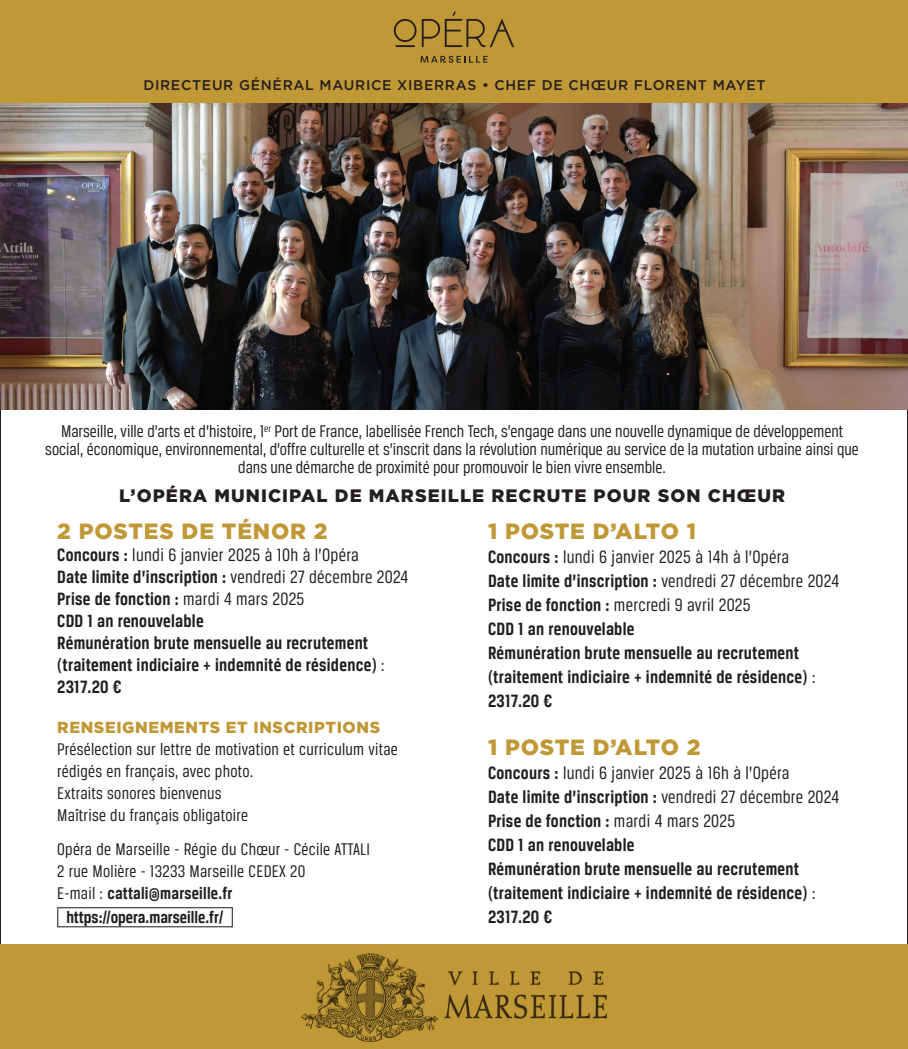
<style>
.page{position:relative;width:908px;height:1049px;background:#fff}
.page>*{position:absolute;margin:0;border:0;box-sizing:border-box;transform-origin:0 0}
.t1{font:900 22px "Gotham";letter-spacing:.04em;color:#c19836}
.txt{font:700 19px/24px "Breuer Condensed";letter-spacing:.015em;color:#231f20}
.txt-2{font:19px "Breuer Condensed";letter-spacing:.015em;color:#231f20}
.txt-3{font:18px/18px "Breuer Condensed";color:#231f20;text-align:center}
.txt-4{font:700 18px "Breuer Condensed";color:#231f20}
.t2{font:900 18px "Gotham";letter-spacing:.06em;color:#231f20}
.t3{font:900 16px "Gotham";letter-spacing:.04em;color:#c19836}
.t4{font:500 14px "Gotham";letter-spacing:.05em;color:#231f20}
.s1{font-weight:700}
.s2{font-weight:400}
</style>
<div class="page">
<img style="left:1px;top:102px;width:906px;height:307px">
<div style="left:0;top:0;width:907px;height:102px;background:#c19836"></div>
<div style="left:57px;top:907px;width:176px;height:20px;border:1px solid #231f20"></div>
<div style="left:0;top:944px;width:907px;height:105px;background:#c19836"></div>
<svg style="left:393px;top:11px;width:121px;height:36px"></svg>
<svg style="left:420px;top:56px;width:67px;height:7px"></svg>
<img style="left:301px;top:953px;width:305px;height:89px">
<p class="t4" style="left:143px;top:77px;width:623px">DIRECTEUR GÉNÉRAL MAURICE XIBERRAS • CHEF DE CHŒUR FLORENT MAYET</p>
<p class="txt-3" style="left:45px;top:422px;width:814px">Marseille, ville d’arts et d’histoire, 1<sup>er</sup> Port de France, labellisée French Tech, s’engage dans une nouvelle dynamique de développement social, économique, environnemental, d’offre culturelle et s’inscrit dans la révolution numérique au service de la mutation urbaine ainsi que dans une démarche de proximité pour promouvoir le bien vivre ensemble.</p>
<p class="t2" style="left:119px;top:485px;width:667px">L’OPÉRA MUNICIPAL DE MARSEILLE RECRUTE POUR SON CHŒUR</p>
<p class="t1" style="left:57px;top:519px;width:272px">2 POSTES DE TÉNOR 2</p>
<p class="txt-2" style="left:57px;top:545px;width:303px"><span class="s1">Concours :</span> lundi 6 janvier 2025 à 10h à l’Opéra</p>
<p class="txt" style="left:57px;top:565px;width:352px">Date limite d’inscription : <span class="s2">vendredi 27 décembre 2024</span></p>
<p class="txt" style="left:57px;top:587px;width:249px">Prise de fonction : <span class="s2">mardi 4 mars 2025</span></p>
<p class="txt" style="left:57px;top:609px;width:148px">CDD 1 an renouvelable</p>
<p class="txt" style="left:57px;top:632px;width:329px;line-height:22px">Rémunération brute mensuelle au recrutement (traitement indiciaire + indemnité de résidence) <span class="s2">:<br></span>2317.20 €</p>
<p class="t3" style="left:57px;top:718px;width:324px">RENSEIGNEMENTS ET INSCRIPTIONS</p>
<p class="txt-3" style="left:57px;top:738px;width:342px;line-height:22px;text-align:left">Présélection sur lettre de motivation et curriculum vitae rédigés en français, avec photo.</p>
<p class="txt-3" style="left:57px;top:784px;width:166px">Extraits sonores bienvenus</p>
<p class="txt-3" style="left:57px;top:806px;width:192px">Maîtrise du français obligatoire</p>
<p class="txt-3" style="left:57px;top:840px;width:314px">Opéra de Marseille - Régie du Chœur - Cécile ATTALI</p>
<p class="txt-3" style="left:57px;top:862px;width:249px">2 rue Molière - 13233 Marseille CEDEX 20</p>
<p class="txt-4" style="left:57px;top:883px;width:177px"><span class="s2">E-mail :</span> cattali@marseille.fr</p>
<p class="txt-4" style="left:66px;top:907px;width:159px">https://opera.marseille.fr/</p>
<p class="t1" style="left:488px;top:519px;width:209px">1 POSTE D’ALTO 1</p>
<p class="txt-2" style="left:488px;top:547px;width:302px"><span class="s1">Concours :</span> lundi 6 janvier 2025 à 14h à l’Opéra</p>
<p class="txt" style="left:488px;top:569px;width:352px">Date limite d’inscription : <span class="s2">vendredi 27 décembre 2024</span></p>
<p class="txt-2" style="left:488px;top:595px;width:264px"><span class="s1">Prise de fonction :</span> mercredi 9 avril 2025</p>
<p class="txt" style="left:488px;top:617px;width:148px">CDD 1 an renouvelable</p>
<p class="txt" style="left:488px;top:641px;width:329px">Rémunération brute mensuelle au recrutement (traitement indiciaire + indemnité de résidence) <span class="s2">:<br></span>2317.20 €</p>
<p class="t1" style="left:488px;top:734px;width:214px">1 POSTE D’ALTO 2</p>
<p class="txt-2" style="left:488px;top:762px;width:303px"><span class="s1">Concours :</span> lundi 6 janvier 2025 à 16h à l’Opéra</p>
<p class="txt" style="left:488px;top:784px;width:352px">Date limite d’inscription : <span class="s2">vendredi 27 décembre 2024</span></p>
<p class="txt" style="left:488px;top:808px;width:249px">Prise de fonction : <span class="s2">mardi 4 mars 2025</span></p>
<p class="txt" style="left:488px;top:832px;width:148px">CDD 1 an renouvelable</p>
<p class="txt" style="left:488px;top:856px;width:329px">Rémunération brute mensuelle au recrutement (traitement indiciaire + indemnité de résidence) <span class="s2">:<br></span>2317.20 €</p>
</div>
